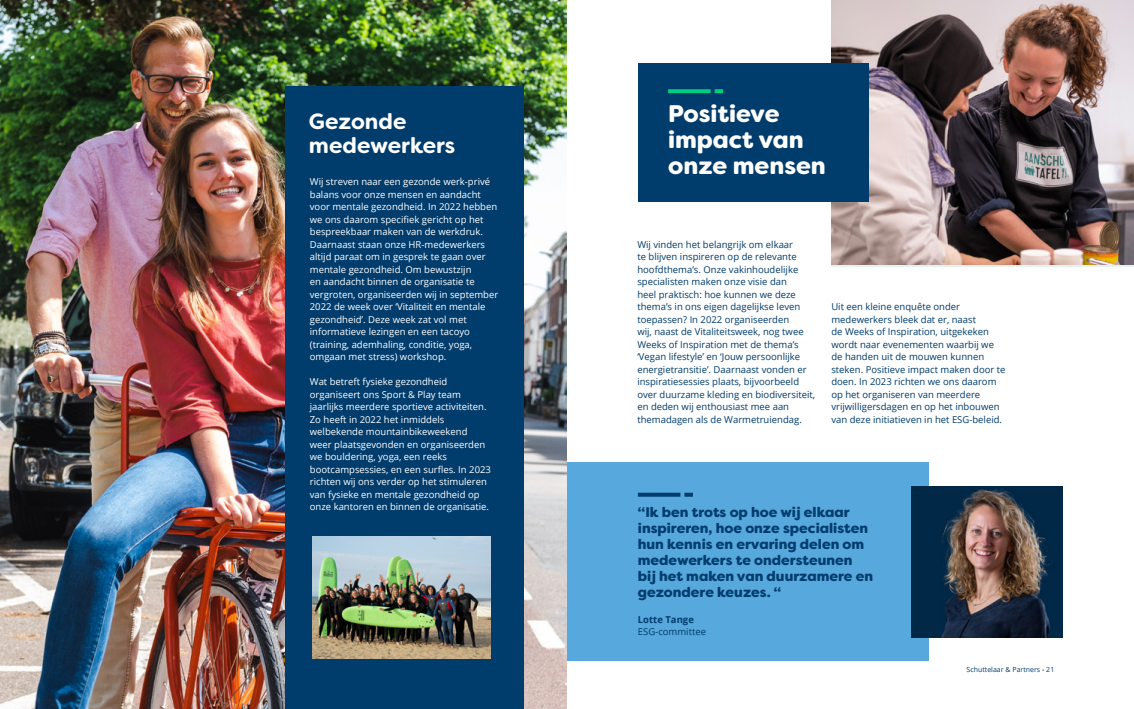
<style>
.page{position:relative;width:1134px;height:709px;background:#fff}
.page>*{position:absolute;margin:0;border:0;box-sizing:border-box;transform-origin:0 0}
.t1{font:900 24px/26px "Filson Soft";color:#fff}
.t2{font:700 22px/24px "Filson Soft";color:#fff}
.t3{font:900 14px/16px "Filson Soft";color:#003c6c}
.t4{font:9.5px/12.5px "Open Sans";color:#fff}
.t5{font:9.5px/12.5px "Open Sans";color:#003c6c}
.t6{font:700 9.5px "Open Sans";color:#003c6c}
.t7{font:7px "Open Sans";color:#003c6c}
.s1{font-family:"Georgia";font-weight:700}
</style>
<div class="page">
<img style="left:0;top:0;width:567px;height:709px">
<div style="left:285px;top:86px;width:238px;height:623px;background:#003c6c"></div>
<img style="left:831px;top:0;width:303px;height:265px">
<img style="left:312px;top:536px;width:178px;height:122px">
<div style="left:639px;top:63px;width:230px;height:139px;background:#003c6c"></div>
<svg style="left:668px;top:89px;width:43px;height:4px"></svg>
<svg style="left:715px;top:89px;width:8px;height:4px"></svg>
<div style="left:567px;top:462px;width:362px;height:198px;background:#56a8dd"></div>
<svg style="left:638px;top:492px;width:42px;height:4px"></svg>
<svg style="left:684px;top:492px;width:9px;height:4px"></svg>
<img style="left:912px;top:486px;width:151px;height:151px">
<h2 class="t2" style="left:309px;top:110px;width:148px">Gezonde medewerkers</h2>
<p class="t4" style="left:310px;top:175px;width:190px">Wij streven naar een gezonde werk-privé balans voor onze mensen en aandacht voor mentale gezondheid. In 2022 hebben we ons daarom specifiek gericht op het bespreekbaar maken van de werkdruk.<br>Daarnaast staan onze HR-medewerkers altijd paraat om in gesprek te gaan over mentale gezondheid. Om bewustzijn<br>en aandacht binnen de organisatie te vergroten, organiseerden wij in september 2022 de week over ‘Vitaliteit en mentale gezondheid’. Deze week zat vol met informatieve lezingen en een tacoyo (training, ademhaling, conditie, yoga, omgaan met stress) workshop.</p>
<p class="t4" style="left:310px;top:375px;width:183px">Wat betreft fysieke gezondheid organiseert ons Sport &amp; Play team jaarlijks meerdere sportieve activiteiten.<br>Zo heeft in 2022 het inmiddels welbekende mountainbikeweekend weer plaatsgevonden en organiseerden we bouldering, yoga, een reeks bootcampsessies, en een surfles. In 2023 richten wij ons verder op het stimuleren van fysieke en mentale gezondheid op onze kantoren en binnen de organisatie.</p>
<h1 class="t1" style="left:668px;top:101px;width:159px">Positieve impact van onze mensen</h1>
<p class="t5" style="left:637px;top:238px;width:179px">Wij vinden het belangrijk om elkaar<br>te blijven inspireren op de relevante hoofdthema’s. Onze vakinhoudelijke specialisten maken onze visie dan<br>heel praktisch: hoe kunnen we deze thema’s in ons eigen dagelijkse leven toepassen? In 2022 organiseerden<br>wij, naast de Vitaliteitsweek, nog twee Weeks of Inspiration met de thema’s ‘Vegan lifestyle’ en ‘Jouw persoonlijke energietransitie’. Daarnaast vonden er inspiratiesessies plaats, bijvoorbeeld over duurzame kleding en biodiversiteit, en deden wij enthousiast mee aan themadagen als de Warmetruiendag.</p>
<p class="t5" style="left:831px;top:300px;width:176px">Uit een kleine enquête onder medewerkers bleek dat er, naast<br>de Weeks of Inspiration, uitgekeken wordt naar evenementen waarbij we de handen uit de mouwen kunnen steken. Positieve impact maken door te doen. In 2023 richten we ons daarom op het organiseren van meerdere vrijwilligersdagen en op het inbouwen van deze initiatieven in het ESG-beleid.</p>
<h3 class="t3" style="left:638px;top:504px;width:237px">“Ik ben trots op hoe wij elkaar inspireren, hoe onze specialisten hun kennis en ervaring delen om medewerkers te ondersteunen bij het maken van duurzamere en gezondere keuzes. “</h3>
<p class="t6" style="left:638px;top:612px;width:58px">Lotte Tange</p>
<p class="t5" style="left:638px;top:625px;width:70px">ESG-committee</p>
<p class="t7" style="left:967px;top:664px;width:89px">Schuttelaar &amp; Partners <span class="s1">·</span> 21</p>
</div>
